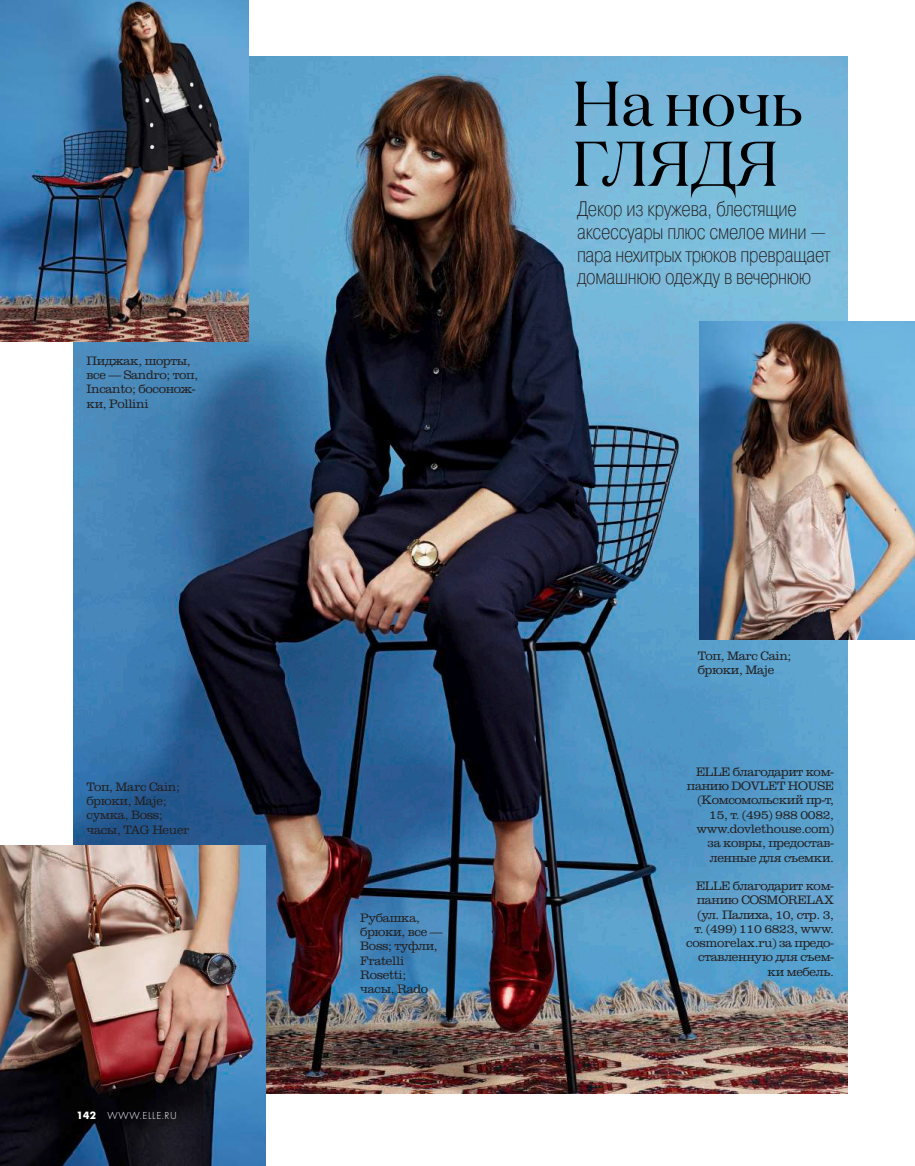
<style>
.page{position:relative;width:915px;height:1166px;background:#fff}
.page>*{position:absolute;margin:0;border:0;box-sizing:border-box;transform-origin:0 0}
.t1{font:63px/60px "Elle Man";letter-spacing:-.01em;color:#000001}
.t2{font:200 21px/22.5px "Pragmatica Cond";letter-spacing:-.01em;color:#231f20}
.t3{font:300 12.75px/14.2px "Legen Day";letter-spacing:-.025em;color:#231f20}
.t4{font:300 10.5px "Futura";letter-spacing:.06em;color:#fff}
.s1{font-family:"Futura Futuris";font-weight:700}
</style>
<div class="page">
<img style="left:73px;top:56px;width:773px;height:1037px">
<img style="left:0;top:845px;width:265px;height:320px">
<img style="left:0;top:0;width:248px;height:341px">
<img style="left:699px;top:321px;width:215px;height:318px">
<p class="t3" style="left:86px;top:353px;width:113px">Пиджак, шорты, все — Sandro; топ,<br>Incanto; босонож&shy;ки, Pollini</p>
<p class="t3" style="left:86px;top:778px;width:105px">Топ, Marc Cain; брюки, Maje; сумка, Boss; часы, TAG Heuer</p>
<p class="t4" style="left:77px;top:1109px;width:102px"><span class="s1">142</span> WWW.ELLE.RU</p>
<h1 class="t1" style="left:571px;top:73px;width:233px">На ночь<br>ГЛЯДЯ</h1>
<h2 class="t2" style="left:576px;top:198px;width:255px">Декор из кружева, блестящие аксессуары плюс смелое мини — пара нехитрых трюков превращает домашнюю одежду в вечернюю</h2>
<p class="t3" style="left:360px;top:910px;width:84px">Рубашка, брюки, все —<br>Boss; туфли,<br>Fratelli<br>Rosetti; часы, Rado</p>
<p class="t3" style="left:697px;top:647px;width:95px">Топ, Marc Cain; брюки, Maje</p>
<p class="t3" style="left:686px;top:764px;width:149px;text-align:right">ELLE благодарит ком&shy;панию DOVLET HOUSE (Комсомольский пр-т,<br>15, т. (495) 988 0082, www.dovlethouse.com) за ковры, предостав&shy;ленные для съемки.</p>
<p class="t3" style="left:686px;top:878px;width:149px;text-align:right">ELLE благодарит ком&shy;панию COSMORELAX (ул. Палиха, 10, стр. 3, т. (499) 110 6823, www. cosmorelax.ru) за предо&shy;ставленную для съем&shy;ки мебель.</p>
</div>
